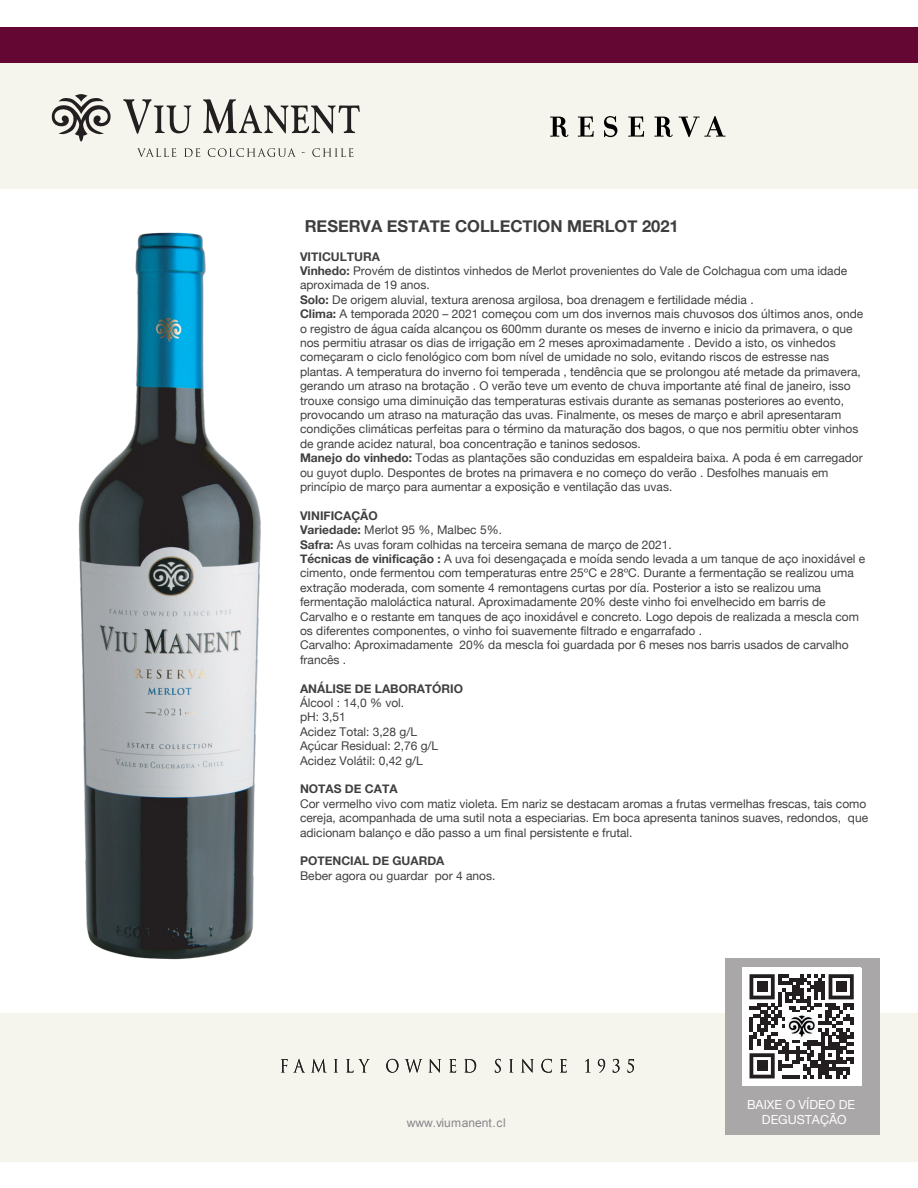
<style>
.page{position:relative;width:918px;height:1188px;background:#fff}
.page>*{position:absolute;margin:0;border:0;box-sizing:border-box;transform-origin:0 0}
.t1{font:700 16.5px "Helvetica Neue";color:#3e3e3f}
.t2{font:12.45px/15px "Helvetica Neue";color:#fff;text-align:center}
.t3{font:12px/14.4px "Helvetica Neue";color:#414041}
.t4{font:700 12px "Helvetica Neue";color:#414041}
.t5{font:12px "Arial";color:#87868b}
.s1{font-weight:700}
</style>
<div class="page">
<div style="left:0;top:64px;width:918px;height:125px;background:#f6f5ed"></div>
<div style="left:0;top:1013px;width:918px;height:148px;background:#f6f5ed"></div>
<svg style="left:51px;top:94px;width:60px;height:48px"></svg>
<svg style="left:123px;top:99px;width:68px;height:35px"></svg>
<svg style="left:203px;top:99px;width:157px;height:34px"></svg>
<svg style="left:137px;top:148px;width:39px;height:9px"></svg>
<svg style="left:184px;top:148px;width:16px;height:9px"></svg>
<svg style="left:208px;top:148px;width:88px;height:9px"></svg>
<svg style="left:312px;top:148px;width:41px;height:9px"></svg>
<svg style="left:281px;top:1059px;width:23px;height:13px"></svg>
<svg style="left:312px;top:1059px;width:14px;height:13px"></svg>
<svg style="left:334px;top:1059px;width:4px;height:13px"></svg>
<svg style="left:346px;top:1059px;width:24px;height:14px"></svg>
<svg style="left:386px;top:1059px;width:12px;height:14px"></svg>
<svg style="left:405px;top:1059px;width:17px;height:14px"></svg>
<svg style="left:429px;top:1059px;width:12px;height:14px"></svg>
<svg style="left:449px;top:1059px;width:7px;height:14px"></svg>
<svg style="left:464px;top:1059px;width:12px;height:14px"></svg>
<svg style="left:495px;top:1059px;width:6px;height:14px"></svg>
<svg style="left:509px;top:1059px;width:4px;height:13px"></svg>
<svg style="left:521px;top:1059px;width:13px;height:14px"></svg>
<svg style="left:541px;top:1059px;width:11px;height:14px"></svg>
<svg style="left:560px;top:1059px;width:7px;height:14px"></svg>
<svg style="left:585px;top:1059px;width:4px;height:13px"></svg>
<svg style="left:598px;top:1059px;width:7px;height:14px"></svg>
<svg style="left:613px;top:1059px;width:7px;height:14px"></svg>
<svg style="left:628px;top:1059px;width:6px;height:14px"></svg>
<div style="left:1px;top:27px;width:917px;height:36px;background:#650733"></div>
<svg style="left:550px;top:116px;width:18px;height:21px"></svg>
<svg style="left:578px;top:116px;width:16px;height:21px"></svg>
<svg style="left:604px;top:116px;width:13px;height:21px"></svg>
<svg style="left:628px;top:116px;width:16px;height:21px"></svg>
<svg style="left:654px;top:116px;width:19px;height:21px"></svg>
<svg style="left:679px;top:116px;width:46px;height:21px"></svg>
<div style="left:726px;top:958px;width:154px;height:176px;background:#aaa7a8"></div>
<div style="left:742px;top:967px;width:119px;height:119px;background:#fff"></div>
<svg style="left:750px;top:974px;width:104px;height:104px"></svg>
<div style="left:757px;top:981px;width:11px;height:11px;background:#231f20"></div>
<div style="left:836px;top:981px;width:11px;height:11px;background:#231f20"></div>
<div style="left:757px;top:1060px;width:11px;height:11px;background:#231f20"></div>
<img style="left:785px;top:1013px;width:33px;height:27px">
<img style="left:78px;top:232px;width:183px;height:728px">
<h1 class="t1" style="left:305px;top:213px;width:376px">RESERVA ESTATE COLLECTION MERLOT 2021</h1>
<p class="t3" style="left:300px;top:250px;width:565px"><span class="s1">VITICULTURA<br>Vinhedo:</span> Provém de distintos vinhedos de Merlot provenientes do Vale de Colchagua com uma idade aproximada de 19 anos.<br><span class="s1">Solo:</span> De origem aluvial, textura arenosa argilosa, boa drenagem e fertilidade média .<br><span class="s1">Clima:</span> A temporada 2020 – 2021 começou com um dos invernos mais chuvosos dos últimos anos, onde o registro de água caída alcançou os 600mm durante os meses de inverno e inicio da primavera, o que nos permitiu atrasar os dias de irrigação em 2 meses aproximadamente . Devido a isto, os vinhedos começaram o ciclo fenológico com bom nível de umidade no solo, evitando riscos de estresse nas plantas. A temperatura do inverno foi temperada , tendência que se prolongou até metade da primavera, gerando um atraso na brotação . O verão teve um evento de chuva importante até final de janeiro, isso trouxe consigo uma diminuição das temperaturas estivais durante as semanas posteriores ao evento, provocando um atraso na maturação das uvas. Finalmente, os meses de março e abril apresentaram condições climáticas perfeitas para o término da maturação dos bagos, o que nos permitiu obter vinhos de grande acidez natural, boa concentração e taninos sedosos.<br><span class="s1">Manejo do vinhedo:</span> Todas as plantações são conduzidas em espaldeira baixa. A poda é em carregador ou guyot duplo. Despontes de brotes na primavera e no começo do verão . Desfolhes manuais em princípio de março para aumentar a exposição e ventilação das uvas.</p>
<p class="t3" style="left:300px;top:509px;width:567px"><span class="s1">VINIFICAÇÃO<br>Variedade:</span> Merlot 95 %, Malbec 5%.<br><span class="s1">Safra:</span> As uvas foram colhidas na terceira semana de março de 2021.<br><span class="s1">Técnicas de vinificação :</span> A uva foi desengaçada e moída sendo levada a um tanque de aço inoxidável e cimento, onde fermentou com temperaturas entre 25ºC e 28ºC. Durante a fermentação se realizou uma extração moderada, com somente 4 remontagens curtas por día. Posterior a isto se realizou uma fermentação maloláctica natural. Aproximadamente 20% deste vinho foi envelhecido em barris de Carvalho e o restante em tanques de aço inoxidável e concreto. Logo depois de realizada a mescla com os diferentes componentes, o vinho foi suavemente filtrado e engarrafado .<br>Carvalho: Aproximadamente 20% da mescla foi guardada por 6 meses nos barris usados de carvalho francês .</p>
<p class="t4" style="left:300px;top:679px;width:165px">ANÁLISE DE LABORATÓRIO</p>
<p class="t3" style="left:300px;top:696px;width:140px">Álcool : 14,0 % vol.<br>pH: 3,51<br>Acidez Total: 3,28 g/L<br>Açúcar Residual: 2,76 g/L<br>Acidez Volátil: 0,42 g/L</p>
<p class="t4" style="left:300px;top:780px;width:99px">NOTAS DE CATA</p>
<p class="t3" style="left:300px;top:797px;width:570px">Cor vermelho vivo com matiz violeta. Em nariz se destacam aromas a frutas vermelhas frescas, tais como cereja, acompanhada de uma sutil nota a especiarias. Em boca apresenta taninos suaves, redondos, que adicionam balanço e dão passo a um final persistente e frutal.</p>
<p class="t4" style="left:300px;top:852px;width:146px">POTENCIAL DE GUARDA</p>
<p class="t3" style="left:300px;top:869px;width:197px">Beber agora ou guardar por 4 anos.</p>
<p class="t5" style="left:407px;top:1115px;width:101px">www.viumanent.cl</p>
<p class="t2" style="left:747px;top:1098px;width:110px">BAIXE O VÍDEO DE<br>DEGUSTAÇÃO</p>
</div>
